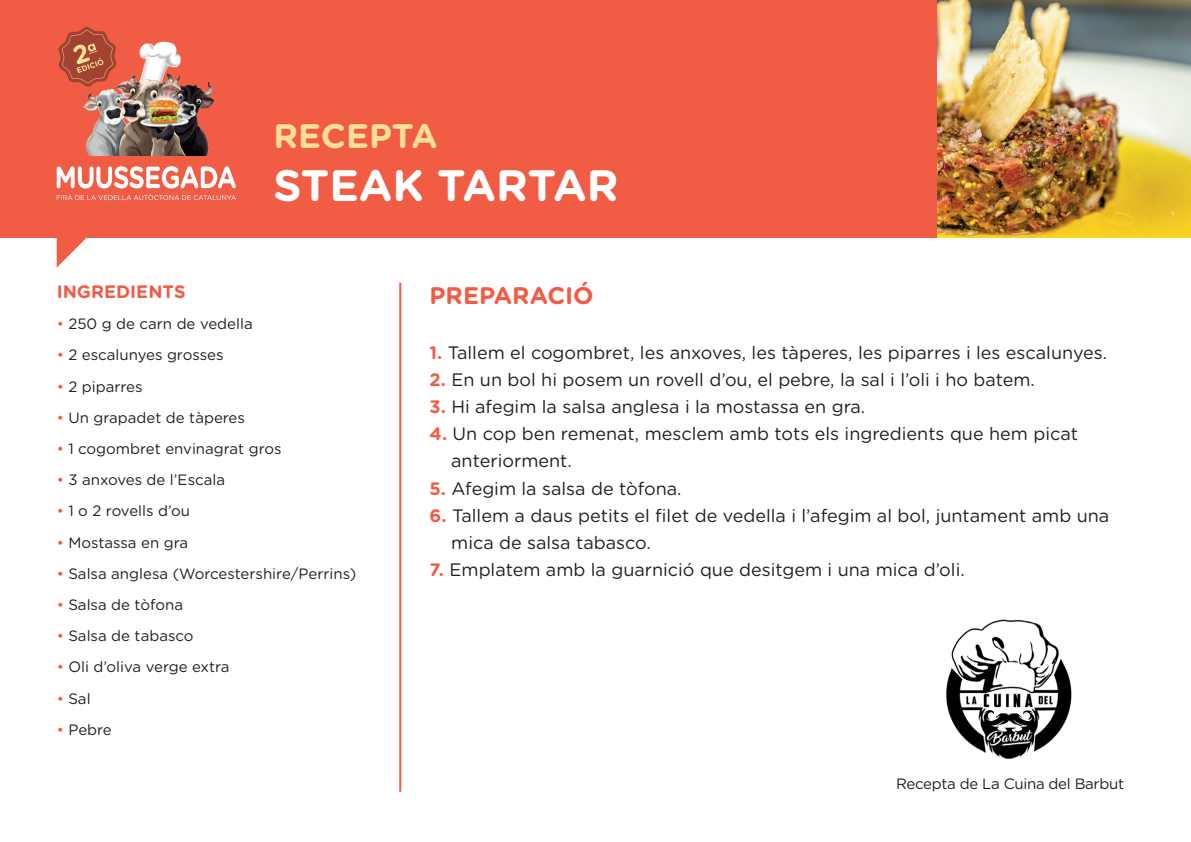
<style>
.page{position:relative;width:1191px;height:842px;background:#fff}
.page>*{position:absolute;margin:0;border:0;box-sizing:border-box;transform-origin:0 0}
.t1{font:700 44px "Gotham Rounded";color:#fff}
.t2{font:700 34.2px "Gotham Rounded";color:#fbdf95}
.t3{font:700 24px "Gotham Rounded";color:#f15c45}
.t4{font:18px/27.2px "Gotham Rounded";color:#231f20}
.t5{font:700 18px "Gotham Rounded";color:#f15c45}
.t6{font:15px "Gotham Rounded";color:#231f20}
.t7{font:15px "Gotham Rounded";letter-spacing:-.02em;color:#231f20}
.s1{color:#f15c45}
.s2{font-weight:700;color:#f15c45}
</style>
<div class="page">
<div style="left:0;top:0;width:1191px;height:237px;background:#f15c45"></div>
<img style="left:937px;top:0;width:254px;height:237px">
<img style="left:83px;top:41px;width:132px;height:114px">
<svg style="left:57px;top:166px;width:179px;height:22px"></svg>
<hr style="left:399px;top:283px;width:2px;height:509px;background:#f15c45">
<svg style="left:57px;top:194px;width:179px;height:74px"></svg>
<svg style="left:58px;top:27px;width:59px;height:60px"></svg>
<img style="left:946px;top:619px;width:126px;height:140px">
<h2 class="t2" style="left:273px;top:111px;width:166px">RECEPTA</h2>
<h1 class="t1" style="left:273px;top:153px;width:347px">STEAK TARTAR</h1>
<p class="t5" style="left:57px;top:278px;width:130px">INGREDIENTS</p>
<p class="t6" style="left:57px;top:313px;width:197px"><span class="s1">•</span> 250 g de carn de vedella</p>
<p class="t6" style="left:57px;top:345px;width:168px"><span class="s1">•</span> 2 escalunyes grosses</p>
<p class="t6" style="left:57px;top:376px;width:87px"><span class="s1">•</span> 2 piparres</p>
<p class="t6" style="left:57px;top:407px;width:190px"><span class="s1">•</span> Un grapadet de tàperes</p>
<p class="t6" style="left:57px;top:438px;width:226px"><span class="s1">•</span> 1 cogombret envinagrat gros</p>
<p class="t6" style="left:57px;top:469px;width:170px"><span class="s1">•</span> 3 anxoves de l’Escala</p>
<p class="t6" style="left:57px;top:501px;width:135px"><span class="s1">•</span> 1 o 2 rovells d’ou</p>
<p class="t6" style="left:57px;top:532px;width:133px"><span class="s1">•</span> Mostassa en gra</p>
<p class="t6" style="left:57px;top:563px;width:301px"><span class="s1">•</span> Salsa anglesa (Worcestershire/Perrins)</p>
<p class="t6" style="left:57px;top:594px;width:128px"><span class="s1">•</span> Salsa de tòfona</p>
<p class="t6" style="left:57px;top:625px;width:138px"><span class="s1">•</span> Salsa de tabasco</p>
<p class="t6" style="left:57px;top:657px;width:174px"><span class="s1">•</span> Oli d’oliva verge extra</p>
<p class="t6" style="left:57px;top:688px;width:35px"><span class="s1">•</span> Sal</p>
<p class="t6" style="left:57px;top:719px;width:57px"><span class="s1">•</span> Pebre</p>
<h3 class="t3" style="left:429px;top:278px;width:165px">PREPARACIÓ</h3>
<p class="t4" style="left:429px;top:338px;width:679px"><span class="s2">1.</span> Tallem el cogombret, les anxoves, les tàperes, les piparres i les escalunyes.</p>
<p class="t4" style="left:429px;top:365px;width:607px"><span class="s2">2.</span> En un bol hi posem un rovell d’ou, el pebre, la sal i l’oli i ho batem.</p>
<p class="t4" style="left:429px;top:392px;width:437px"><span class="s2">3.</span> Hi afegim la salsa anglesa i la mostassa en gra.</p>
<p class="t4" style="left:451px;top:419px;width:628px;text-indent:-22px"><span class="s2">4.</span> Un cop ben remenat, mesclem amb tots els ingredients que hem picat anteriorment.</p>
<p class="t4" style="left:429px;top:474px;width:254px"><span class="s2">5.</span> Afegim la salsa de tòfona.</p>
<p class="t4" style="left:451px;top:501px;width:659px;text-indent:-22px"><span class="s2">6.</span> Tallem a daus petits el filet de vedella i l’afegim al bol, juntament amb una mica de salsa tabasco.</p>
<p class="t4" style="left:429px;top:555px;width:537px"><span class="s2">7.</span> Emplatem amb la guarnició que desitgem i una mica d’oli.</p>
<p class="t7" style="left:896px;top:773px;width:229px">Recepta de La Cuina del Barbut</p>
</div>
